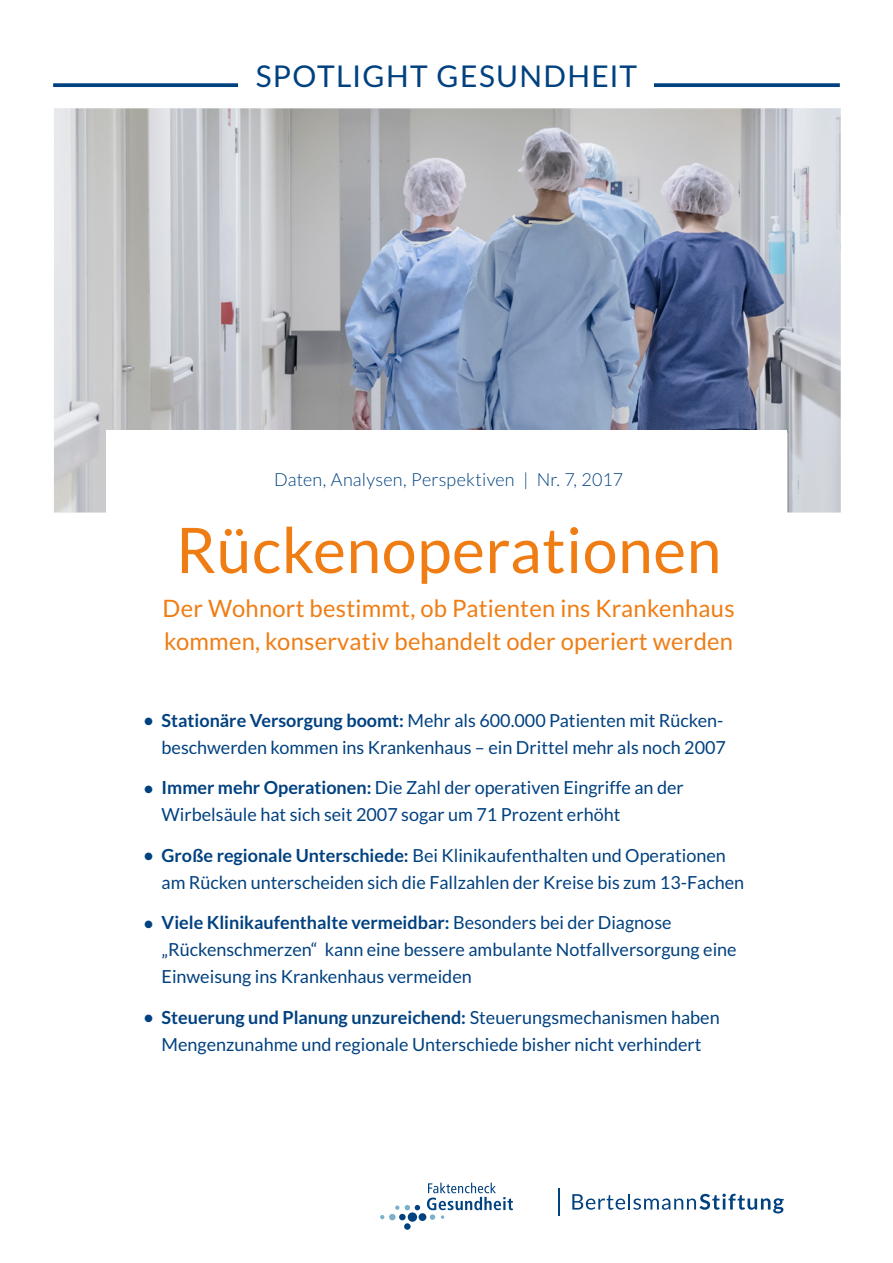
<style>
.page{position:relative;width:893px;height:1263px;background:#fff}
.page>*{position:absolute;margin:0;border:0;box-sizing:border-box;transform-origin:0 0}
.t1{font:63px "Lato";letter-spacing:.01em;color:#ef7d14}
.t2{font:30px "Lato";letter-spacing:.04em;color:#004180}
.t3{font:24px/33px "Lato";letter-spacing:.01em;color:#ef7d14}
.t4{font:18px/27px "Lato";color:#004180}
.t5{font:300 18px "Lato";letter-spacing:.01em;color:#004180}
.s1{font-weight:700}
</style>
<div class="page">
<img style="left:54px;top:108px;width:787px;height:404px">
<svg style="left:53px;top:83px;width:787px;height:4px"></svg>
<div style="left:239px;top:51px;width:415px;height:45px;background:#fff"></div>
<div style="left:106px;top:431px;width:681px;height:166px;background:#fff"></div>
<svg style="left:572px;top:1193px;width:212px;height:20px"></svg>
<hr style="left:558px;top:1188px;width:2px;height:27px;background:#004180">
<div style="left:404px;top:1223px;width:7px;height:7px;background:#004180;border-radius:50%"></div>
<svg style="left:380px;top:1215px;width:4px;height:4px"></svg>
<div style="left:389px;top:1214px;width:7px;height:6px;background:#7bb0ca;border-radius:50%"></div>
<div style="left:399px;top:1214px;width:7px;height:6px;background:#004180;border-radius:50%"></div>
<div style="left:408px;top:1212px;width:9px;height:10px;background:#004180;border-radius:50%"></div>
<div style="left:419px;top:1213px;width:7px;height:8px;background:#004180;border-radius:50%"></div>
<svg style="left:395px;top:1205px;width:4px;height:5px"></svg>
<svg style="left:405px;top:1205px;width:15px;height:5px"></svg>
<svg style="left:427px;top:1182px;width:86px;height:38px"></svg>
<h2 class="t2" style="left:256px;top:59px;width:383px">SPOTLIGHT GESUNDHEIT</h2>
<p class="t5" style="left:274px;top:470px;width:351px">Daten, Analysen, Perspektiven | Nr. 7, 2017</p>
<h1 class="t1" style="left:176px;top:515px;width:547px">Rückenoperationen</h1>
<h3 class="t3" style="left:163px;top:591px;width:574px">Der Wohnort bestimmt, ob Patienten ins Krankenhaus kommen, konservativ behandelt oder operiert werden</h3>
<p class="t4" style="left:145px;top:706px;width:583px;text-align:right">● <span class="s1">Stationäre Versorgung boomt:</span> Mehr als 600.000 Patienten mit Rücken&shy;beschwerden kommen ins Krankenhaus – ein Drittel mehr als noch 2007</p>
<p class="t4" style="left:162px;top:774px;width:524px;text-indent:-17px">● <span class="s1">Immer mehr Operationen:</span> Die Zahl der operativen Eingriffe an der<br>Wirbelsäule hat sich seit 2007 sogar um 71 Prozent erhöht</p>
<p class="t4" style="left:162px;top:841px;width:584px;text-indent:-17px">● <span class="s1">Große regionale Unterschiede:</span> Bei Klinikaufenthalten und Operationen am Rücken unterscheiden sich die Fallzahlen der Kreise bis zum 13-Fachen</p>
<p class="t4" style="left:162px;top:909px;width:577px;text-indent:-17px">● <span class="s1">Viele Klinikaufenthalte vermeidbar:</span> Besonders bei der Diagnose „Rückenschmerzen“ kann eine bessere ambulante Notfallversorgung eine<br>Einweisung ins Krankenhaus vermeiden</p>
<p class="t4" style="left:145px;top:1003px;width:577px;text-align:center">● <span class="s1">Steuerung und Planung unzureichend:</span> Steuerungsmechanismen haben<br>Mengenzunahme und regionale Unterschiede bisher nicht verhindert</p>
</div>
